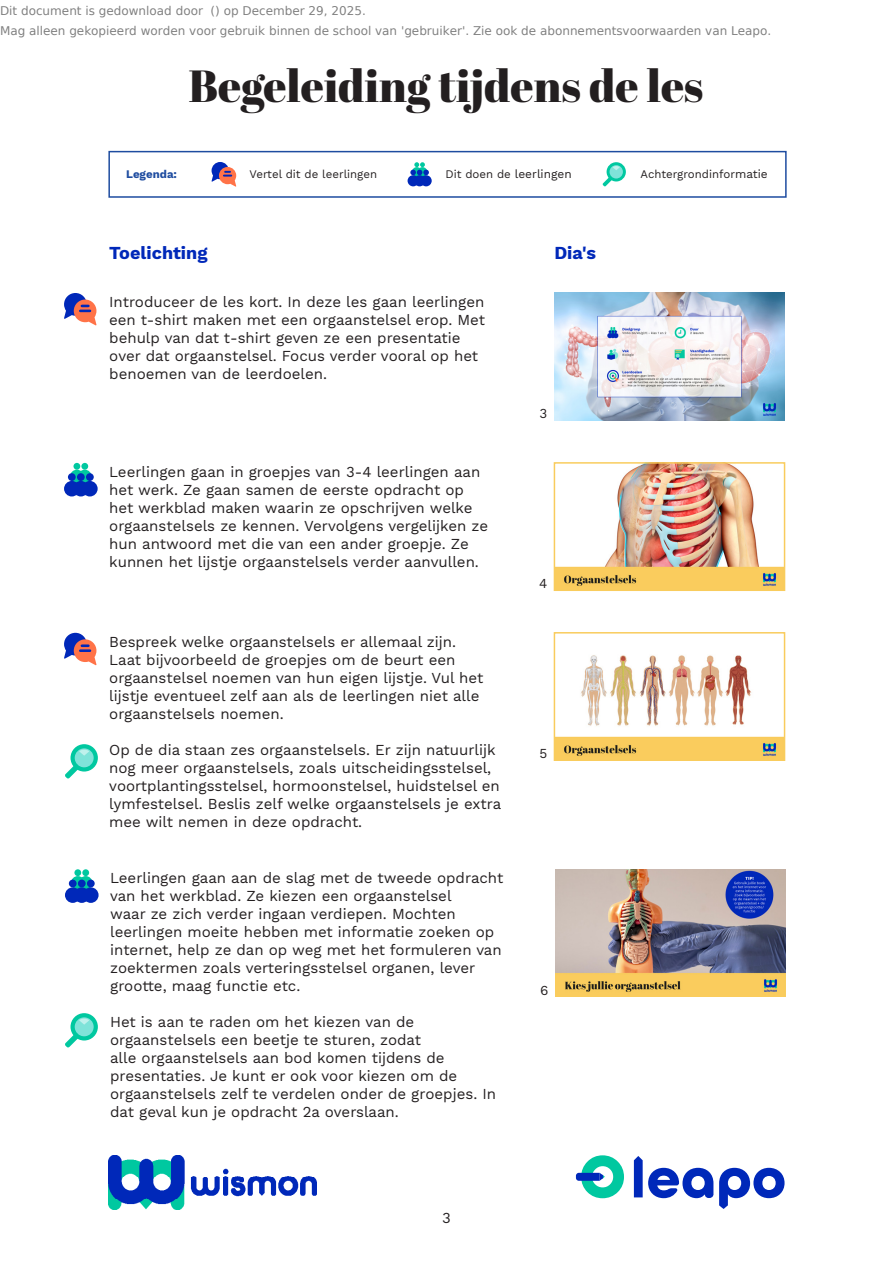
<style>
.page{position:relative;width:893px;height:1263px;background:#fff}
.page>*{position:absolute;margin:0;border:0;box-sizing:border-box;transform-origin:0 0}
.Alineastijl_1{font:45px "Abril Fatface";color:#231f20}
.Alineastijl_1-2{font:700 18px "Work Sans";color:#0028b9}
.t1{font:15px/18px "Work Sans";color:#231f20}
.Alineastijl_1-3{font:13.5px "Work Sans";color:#231f20}
.t2{font:12px/20.4px "DejaVu Sans";color:rgb(0 0 0/.5)}
.Alineastijl_1-4{font:11.85px "Work Sans";color:#231f20}
.Alineastijl_1-5{font:11.4px "Work Sans";color:#231f20}
.Alineastijl_1-6{font:700 11.4px "Work Sans";color:#1e4ca0}
.s1{font-size:11.4px}
.s2{font-size:11.85px}
</style>
<div class="page">
<img style="left:108px;top:1156px;width:209px;height:53px">
<svg style="left:576px;top:1155px;width:48px;height:43px"></svg>
<svg style="left:634px;top:1156px;width:79px;height:42px"></svg>
<svg style="left:719px;top:1168px;width:65px;height:41px"></svg>
<img style="left:554px;top:293px;width:230px;height:127px">
<svg style="left:64px;top:293px;width:32px;height:32px"></svg>
<svg style="left:212px;top:162px;width:24px;height:25px"></svg>
<div style="left:412px;top:167px;width:10px;height:10px;background:#00c8a0;border-radius:50%"></div>
<div style="left:418px;top:167px;width:9px;height:10px;background:#00bda1;border-radius:50%"></div>
<div style="left:414px;top:175px;width:11px;height:11px;background:#0028b9;border-radius:50%"></div>
<div style="left:421px;top:175px;width:11px;height:11px;background:#0028b9;border-radius:50%"></div>
<div style="left:408px;top:175px;width:11px;height:11px;background:#0028b9;border-radius:50%"></div>
<svg style="left:410px;top:162px;width:19px;height:13px"></svg>
<svg style="left:607px;top:162px;width:19px;height:19px"></svg>
<div style="left:609px;top:165px;width:14px;height:14px;background:#7fe3d9;border-radius:50%"></div>
<svg style="left:603px;top:166px;width:17px;height:20px"></svg>
<div style="left:108px;top:151px;width:679px;height:47px;border:2px solid #1e4ca0"></div>
<img style="left:557px;top:465px;width:225px;height:123px">
<div style="left:554px;top:462px;width:231px;height:129px;border:2px solid #f9cc5d"></div>
<img style="left:555px;top:869px;width:230px;height:128px">
<div style="left:71px;top:1013px;width:27px;height:27px;background:#00c8a0;border-radius:50%"></div>
<svg style="left:75px;top:1017px;width:19px;height:19px"></svg>
<svg style="left:65px;top:1018px;width:24px;height:29px"></svg>
<svg style="left:71px;top:876px;width:14px;height:14px"></svg>
<div style="left:74px;top:869px;width:7px;height:7px;background:#00c8a0;border-radius:50%"></div>
<svg style="left:79px;top:876px;width:14px;height:14px"></svg>
<div style="left:82px;top:869px;width:7px;height:7px;background:#00c8a0;border-radius:50%"></div>
<div style="left:74px;top:887px;width:16px;height:16px;background:#0028b9;border-radius:50%"></div>
<div style="left:78px;top:880px;width:8px;height:7px;background:#0028b9;border-radius:50%"></div>
<div style="left:83px;top:887px;width:16px;height:16px;background:#0028b9;border-radius:50%"></div>
<div style="left:87px;top:880px;width:8px;height:7px;background:#0028b9;border-radius:50%"></div>
<div style="left:65px;top:887px;width:15px;height:16px;background:#0028b9;border-radius:50%"></div>
<div style="left:69px;top:880px;width:8px;height:7px;background:#0028b9;border-radius:50%"></div>
<svg style="left:70px;top:470px;width:14px;height:13px"></svg>
<div style="left:73px;top:463px;width:7px;height:7px;background:#00c8a0;border-radius:50%"></div>
<svg style="left:78px;top:470px;width:14px;height:13px"></svg>
<div style="left:81px;top:463px;width:7px;height:7px;background:#00c8a0;border-radius:50%"></div>
<div style="left:73px;top:481px;width:16px;height:15px;background:#0028b9;border-radius:50%"></div>
<div style="left:77px;top:473px;width:8px;height:8px;background:#0028b9;border-radius:50%"></div>
<div style="left:82px;top:481px;width:16px;height:15px;background:#0028b9;border-radius:50%"></div>
<div style="left:86px;top:473px;width:8px;height:8px;background:#0028b9;border-radius:50%"></div>
<div style="left:64px;top:481px;width:16px;height:15px;background:#0028b9;border-radius:50%"></div>
<div style="left:68px;top:473px;width:8px;height:8px;background:#0028b9;border-radius:50%"></div>
<img style="left:557px;top:655px;width:225px;height:103px">
<div style="left:554px;top:632px;width:231px;height:129px;border:2px solid #f9cc5d"></div>
<div style="left:71px;top:744px;width:27px;height:27px;background:#00c8a0;border-radius:50%"></div>
<svg style="left:75px;top:748px;width:19px;height:19px"></svg>
<svg style="left:65px;top:750px;width:24px;height:28px"></svg>
<svg style="left:64px;top:633px;width:32px;height:32px"></svg>
<p class="t2" style="left:0;top:0;width:773px">Dit document is gedownload door () op December 29, 2025.<br>Mag alleen gekopieerd worden voor gebruik binnen de school van 'gebruiker'. Zie ook de abonnementsvoorwaarden van Leapo.</p>
<p class="Alineastijl_1" style="left:188px;top:54px;width:517px">Begeleiding tijdens de les</p>
<p class="Alineastijl_1-6" style="left:126px;top:167px;width:52px">Legenda:</p>
<p class="Alineastijl_1-5" style="left:249px;top:167px;width:129px">Vertel dit de leerlingen</p>
<p class="Alineastijl_1-4" style="left:445px;top:167px;width:128px"><span class="s1">Dit doen de</span> leerlingen</p>
<p class="Alineastijl_1-5" style="left:641px;top:167px;width:129px">Achtergrondinfor<span class="s2">matie</span></p>
<p class="Alineastijl_1-2" style="left:109px;top:243px;width:100px">Toelichting</p>
<p class="Alineastijl_1-2" style="left:554px;top:243px;width:43px">Dia's</p>
<p class="t1" style="left:109px;top:293px;width:377px">Introduceer de les kort. In deze les gaan leerlingen een t-shirt maken met een orgaanstelsel erop. Met behulp van dat t-shirt geven ze een presentatie over dat orgaanstelsel. Focus verder vooral op het benoemen van de leerdoelen.</p>
<p class="Alineastijl_1-3" style="left:539px;top:406px;width:9px">3</p>
<p class="t1" style="left:109px;top:463px;width:380px">Leerlingen gaan in groepjes van 3-4 leerlingen aan het werk. Ze gaan samen de eerste opdracht op het werkblad maken waarin ze opschrijven welke orgaanstelsels ze kennen. Vervolgens vergelijken ze hun antwoord met die van een ander groepje. Ze kunnen het lijstje orgaanstelsels verder aanvullen.</p>
<p class="Alineastijl_1-3" style="left:539px;top:576px;width:10px">4</p>
<p class="t1" style="left:109px;top:633px;width:376px">Bespreek welke orgaanstelsels er allemaal zijn.<br>Laat bijvoorbeeld de groepjes om de beurt een orgaanstelsel noemen van hun eigen lijstje. Vul het lijstje eventueel zelf aan als de leerlingen niet alle orgaanstelsels noemen.</p>
<p class="t1" style="left:109px;top:741px;width:393px">Op de dia staan zes orgaanstelsels. Er zijn natuurlijk nog meer orgaanstelsels, zoals uitscheidingsstelsel, voortplantingsstelsel, hormoonstelsel, huidstelsel en lymfestelsel. Beslis zelf welke orgaanstelsels je extra mee wilt nemen in deze opdracht.</p>
<p class="Alineastijl_1-3" style="left:539px;top:746px;width:9px">5</p>
<p class="t1" style="left:110px;top:870px;width:395px">Leerlingen gaan aan de slag met de tweede opdracht van het werkblad. Ze kiezen een orgaanstelsel<br>waar ze zich verder ingaan verdiepen. Mochten leerlingen moeite hebben met informatie zoeken op internet, help ze dan op weg met het formuleren van zoektermen zoals verteringsstelsel organen, lever grootte, maag functie etc.</p>
<p class="t1" style="left:110px;top:1014px;width:387px">Het is aan te raden om het kiezen van de orgaanstelsels een beetje te sturen, zodat<br>alle orgaanstelsels aan bod komen tijdens de presentaties. Je kunt er ook voor kiezen om de orgaanstelsels zelf te verdelen onder de groepjes. In dat geval kun je opdracht 2a overslaan.</p>
<p class="t1" style="left:442px;top:1209px;width:10px">3</p>
<p class="Alineastijl_1-3" style="left:540px;top:982px;width:10px">6</p>
</div>
